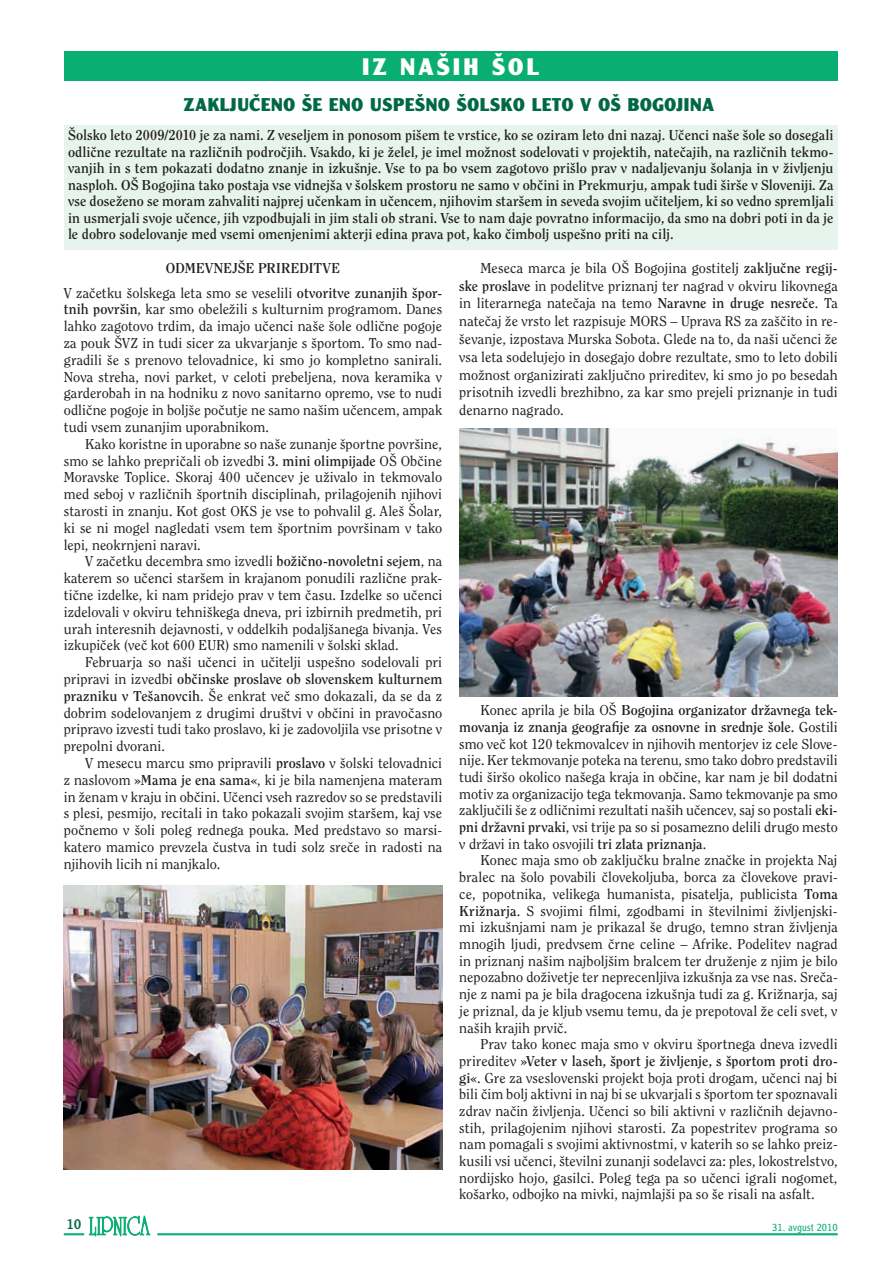
<style>
.page{position:relative;width:893px;height:1263px;background:#fff}
.page>*{position:absolute;margin:0;border:0;box-sizing:border-box;transform-origin:0 0}
.t1{font:23.25px "Clearface Goth UB";letter-spacing:.1em;color:#fff}
.t2{font:18px "Clearface Goth UB";color:#006943}
.t3{font:14.25px/16.8px "Clearface O Taa";color:#231f20;text-align:justify}
.t4{font:700 14.25px/16.5px "Clearface O Taa";letter-spacing:.005em;color:#231f20;text-align:justify}
.t5{font:14.25px "Clearface Goth N";color:#006943}
.t6{font:10.5px "Clearface Goth L";color:#09ae73}
.s1{font-weight:400}
.s2{font-weight:700}
</style>
<div class="page">
<div style="left:64px;top:51px;width:774px;height:30px;background:#09ae73"></div>
<hr style="left:157px;top:1233px;width:681px;height:2px;background:#09ae73">
<svg style="left:89px;top:1216px;width:61px;height:20px"></svg>
<hr style="left:64px;top:1233px;width:20px;height:2px;background:#09ae73">
<div style="left:64px;top:125px;width:774px;height:125px;background:#e7f4ed"></div>
<img style="left:459px;top:428px;width:379px;height:268px">
<img style="left:64px;top:885px;width:378px;height:284px">
<h1 class="t1" style="left:362px;top:58px;width:179px">IZ NAŠIH ŠOL</h1>
<p class="t2" style="left:184px;top:98px;width:532px">ZAKLJUŒENO ŠE ENO USPEŠNO ŠOLSKO LETO V OŠ BOGOJINA</p>
<p class="t4" style="left:68px;top:128px;width:767px">Šolsko leto 2009/2010 je za nami. Z veseljem in ponosom pišem te vrstice, ko se oziram leto dni nazaj. Učenci naše šole so dosegali odlične rezultate na različnih področjih. Vsakdo, ki je želel, je imel možnost sodelovati v projektih, natečajih, na različnih tekmo&shy;vanjih in s tem pokazati dodatno znanje in izkušnje. Vse to pa bo vsem zagotovo prišlo prav v nadaljevanju šolanja in v življenju nasploh. OŠ Bogojina tako postaja vse vidnejša v šolskem prostoru ne samo v občini in Prekmurju, ampak tudi širše v Sloveniji. Za vse doseženo se moram zahvaliti najprej učenkam in učencem, njihovim staršem in seveda svojim učiteljem, ki so vedno spremljali in usmerjali svoje učence, jih vzpodbujali in jim stali ob strani. Vse to nam daje povratno informacijo, da smo na dobri poti in da je le dobro sodelovanje med vsemi omenjenimi akterji edina prava pot, kako čimbolj uspešno priti na cilj.</p>
<p class="t4" style="left:64px;top:256px;width:380px;line-height:24.6px;text-align:center">ODMEVNEJŠE PRIREDITVE<br><span class="s1">V začetku šolskega leta smo se veselili</span> otvoritve zunanjih špor-</p>
<p class="t3" style="left:64px;top:302px;width:380px"><span class="s2">tnih površin</span>, kar smo obeležili s kulturnim programom. Danes lahko zagotovo trdim, da imajo učenci naše šole odlične pogoje za pouk ŠVZ in tudi sicer za ukvarjanje s športom. To smo nad&shy;gradili še s prenovo telovadnice, ki smo jo kompletno sanirali.<br>Nova streha, novi parket, v celoti prebeljena, nova keramika v garderobah in na hodniku z novo sanitarno opremo, vse to nudi odlične pogoje in boljše počutje ne samo našim učencem, ampak tudi vsem zunanjim uporabnikom.</p>
<p class="t3" style="left:64px;top:436px;width:380px;text-indent:21px">Kako koristne in uporabne so naše zunanje športne površine, smo se lahko prepričali ob izvedbi <span class="s2">3. mini olimpijade</span> OŠ Občine Moravske Toplice. Skoraj 400 učencev je uživalo in tekmovalo med seboj v različnih športnih disciplinah, prilagojenih njihovi starosti in znanju. Kot gost OKS je vse to pohvalil g. Aleš Šolar, ki se ni mogel nagledati vsem tem športnim površinam v tako lepi, neokrnjeni naravi.</p>
<p class="t3" style="left:64px;top:554px;width:380px;text-indent:21px">V začetku decembra smo izvedli <span class="s2">božično-novoletni sejem</span>, na katerem so učenci staršem in krajanom ponudili različne prak&shy;tične izdelke, ki nam pridejo prav v tem času. Izdelke so učenci izdelovali v okviru tehniškega dneva, pri izbirnih predmetih, pri urah interesnih dejavnosti, v oddelkih podaljšanega bivanja. Ves izkupiček (več kot 600 EUR) smo namenili v šolski sklad.</p>
<p class="t3" style="left:64px;top:655px;width:380px;text-indent:21px">Februarja so naši učenci in učitelji uspešno sodelovali pri pripravi in izvedbi <span class="s2">občinske proslave ob slovenskem kulturnem prazniku v Tešanovcih</span>. Še enkrat več smo dokazali, da se da z dobrim sodelovanjem z drugimi društvi v občini in pravočasno pripravo izvesti tudi tako proslavo, ki je zadovoljila vse prisotne v prepolni dvorani.</p>
<p class="t3" style="left:64px;top:755px;width:380px;text-indent:21px">V mesecu marcu smo pripravili <span class="s2">proslavo</span> v šolski telovadnici z naslovom <span class="s2">»Mama je ena sama«</span>, ki je bila namenjena materam in ženam v kraju in občini. Učenci vseh razredov so se predstavili s plesi, pesmijo, recitali in tako pokazali svojim staršem, kaj vse počnemo v šoli poleg rednega pouka. Med predstavo so marsi&shy;katero mamico prevzela čustva in tudi solz sreče in radosti na njihovih licih ni manjkalo.</p>
<p class="t3" style="left:459px;top:260px;width:380px;line-height:17.9px;text-indent:21px">Meseca marca je bila OŠ Bogojina gostitelj <span class="s2">zaključne regij&shy;ske proslave</span> in podelitve priznanj ter nagrad v okviru likovnega in literarnega natečaja na temo <span class="s2">Naravne in druge nesreče</span>. Ta natečaj že vrsto let razpisuje MORS – Uprava RS za zaščito in re&shy;ševanje, izpostava Murska Sobota. Glede na to, da naši učenci že vsa leta sodelujejo in dosegajo dobre rezultate, smo to leto dobili možnost organizirati zaključno prireditev, ki smo jo po besedah prisotnih izvedli brezhibno, za kar smo prejeli priznanje in tudi denarno nagrado.</p>
<p class="t3" style="left:459px;top:703px;width:380px;text-indent:21px">Konec aprila je bila OŠ <span class="s2">Bogojina organizator državnega tek&shy;movanja iz znanja geografije za osnovne in srednje šole.</span> Gostili smo več kot 120 tekmovalcev in njihovih mentorjev iz cele Slove&shy;nije. Ker tekmovanje poteka na terenu, smo tako dobro predstavili tudi širšo okolico našega kraja in občine, kar nam je bil dodatni motiv za organizacijo tega tekmovanja. Samo tekmovanje pa smo zaključili še z odličnimi rezultati naših učencev, saj so postali <span class="s2">eki&shy;pni državni prvaki</span>, vsi trije pa so si posamezno delili drugo mesto v državi in tako osvojili <span class="s2">tri zlata priznanja</span>.</p>
<p class="t3" style="left:459px;top:853px;width:380px;text-indent:21px">Konec maja smo ob zaključku bralne značke in projekta Naj bralec na šolo povabili človekoljuba, borca za človekove pravi&shy;ce, popotnika, velikega humanista, pisatelja, publicista <span class="s2">Toma Križnarja</span>. S svojimi filmi, zgodbami in številnimi življenjski&shy;mi izkušnjami nam je prikazal še drugo, temno stran življenja mnogih ljudi, predvsem črne celine – Afrike. Podelitev nagrad in priznanj našim najboljšim bralcem ter druženje z njim je bilo nepozabno doživetje ter neprecenljiva izkušnja za vse nas. Sreča&shy;nje z nami pa je bila dragocena izkušnja tudi za g. Križnarja, saj je priznal, da je kljub vsemu temu, da je prepotoval že celi svet, v naših krajih prvič.</p>
<p class="t3" style="left:459px;top:1037px;width:380px;text-indent:21px">Prav tako konec maja smo v okviru športnega dneva izvedli prireditev <span class="s2">»Veter v laseh, šport je življenje, s športom proti dro&shy;gi«</span>. Gre za vseslovenski projekt boja proti drogam, učenci naj bi bili čim bolj aktivni in naj bi se ukvarjali s športom ter spoznavali zdrav način življenja. Učenci so bili aktivni v različnih dejavno&shy;stih, prilagojenim njihovi starosti. Za popestritev programa so nam pomagali s svojimi aktivnostmi, v katerih so se lahko preiz&shy;kusili vsi učenci, številni zunanji sodelavci za: ples, lokostrelstvo, nordijsko hojo, gasilci. Poleg tega pa so učenci igrali nogomet, košarko, odbojko na mivki, najmlajši pa so še risali na asfalt.</p>
<p class="t5" style="left:66px;top:1219px;width:16px">10</p>
<p class="t6" style="left:772px;top:1223px;width:67px">31. avgust 2010</p>
</div>
